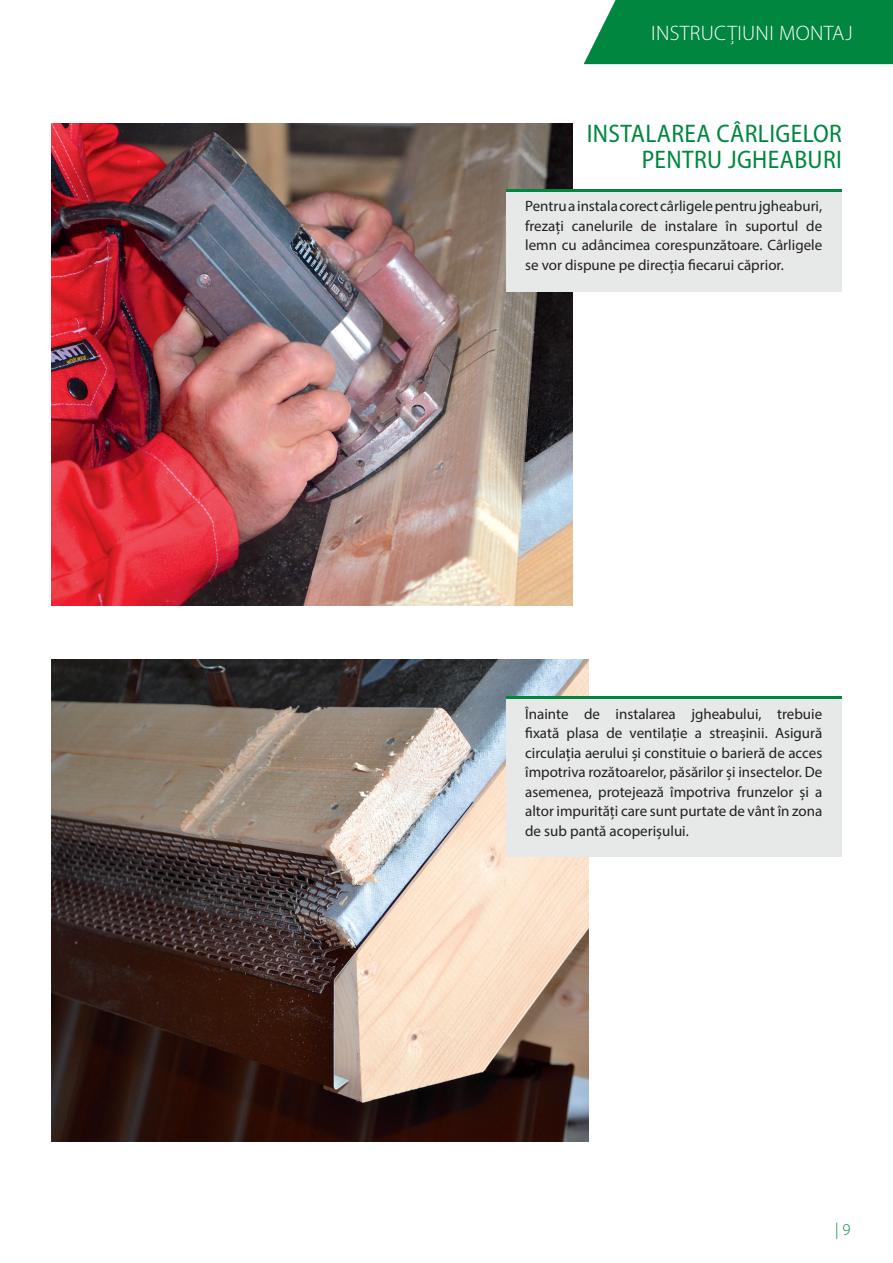
<style>
.page{position:relative;width:893px;height:1263px;background:#fff}
.page>*{position:absolute;margin:0;border:0;box-sizing:border-box;transform-origin:0 0}
.naglowek{font:semi-condensed 25.5px "Myriad Pro";letter-spacing:.015em;color:#00863f}
.t1{font:300 21px "Myriad Pro";letter-spacing:.015em;color:#fff}
.t2{font:300 16.5px "Myriad Pro";color:#00863f}
.tekst{font:15px/19.5px "Myriad Pro";color:#231f20;text-align:justify}
</style>
<div class="page">
<div style="left:584px;top:0;width:309px;height:64px;background:#00863f"></div>
<img style="left:51px;top:123px;width:522px;height:483px">
<div style="left:506px;top:189px;width:336px;height:102px;background:#e7e8e8"></div>
<img style="left:51px;top:659px;width:538px;height:483px">
<div style="left:506px;top:699px;width:336px;height:158px;background:#e7e8e8"></div>
<svg style="left:506px;top:697px;width:336px;height:2px"></svg>
<h2 class="t1" style="left:651px;top:21px;width:203px">INSTRUCȚIUNI MONTAJ</h2>
<p class="naglowek" style="left:587px;top:118px;width:257px">INSTALAREA CÂRLIGELOR</p>
<p class="naglowek" style="left:642px;top:144px;width:202px">PENTRU JGHEABURI</p>
<p class="tekst" style="left:525px;top:196px;width:299px">Pentru a instala corect cârligele pentru jgheaburi, frezați canelurile de instalare în suportul de lemn cu adâncimea corespunzătoare. Cârligele se vor dispune pe direcția fiecarui căprior.</p>
<p class="tekst" style="left:525px;top:703px;width:299px">Înainte de instalarea jgheabului, trebuie fixată plasa de ventilație a streașinii. Asigură circulația aerului și constituie o barieră de acces împotriva rozătoarelor, păsărilor și insectelor. De asemenea, protejează împotriva frunzelor și a altor impurități care sunt purtate de vânt în zona de sub pantă acoperișului.</p>
<p class="t2" style="left:835px;top:1220px;width:17px">| 9</p>
</div>
